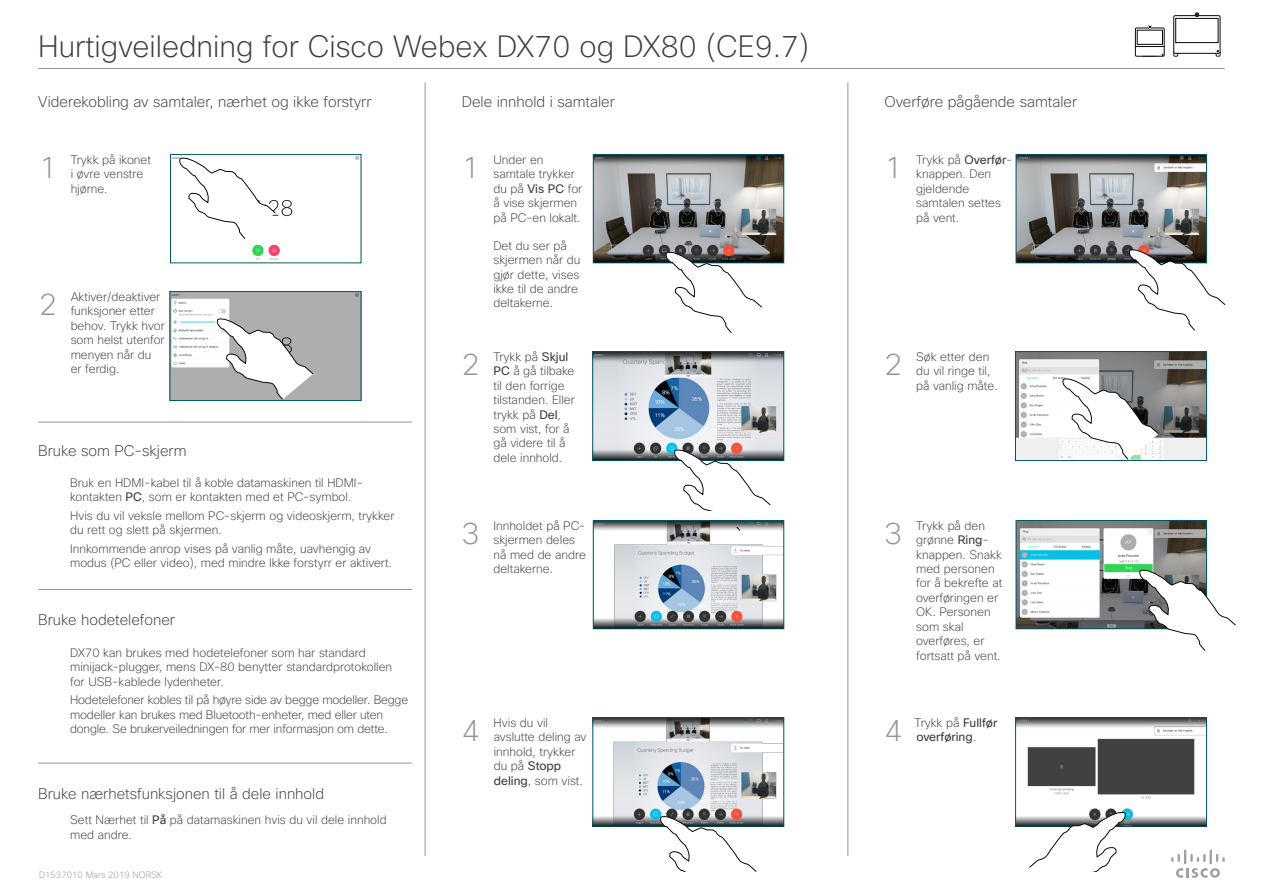
<style>
.page{position:relative;width:1263px;height:893px;background:#fff}
.page>*{position:absolute;margin:0;border:0;box-sizing:border-box;transform-origin:0 0}
.Subhead1{font:200 30px "Cisco Sans";color:#3e3e3f}
.t1{font:200 30px "Cisco Sans";color:#939598}
.Subhead1-2{font:200 15px "Cisco Sans";color:#3e3e3f}
.CartoonAnnotation{font:200 12px/14.4px "Cisco Sans";color:#3e3e3f}
.CartoonAnnotation-2{font:12px/14.4px "Cisco Sans";color:#3e3e3f}
.t2{font:200 9px "Cisco Sans";color:#939598}
.s1{font-weight:400}
.s2{font-weight:200}
</style>
<div class="page">
<img style="left:595px;top:353px;width:187px;height:106px">
<div style="left:593px;top:351px;width:191px;height:110px;border:1px solid #005467"></div>
<svg style="left:674px;top:449px;width:97px;height:62px"></svg>
<img style="left:172px;top:156px;width:187px;height:104px">
<div style="left:170px;top:154px;width:191px;height:109px;border:1px solid #005467"></div>
<svg style="left:179px;top:157px;width:97px;height:82px"></svg>
<img style="left:172px;top:294px;width:187px;height:105px">
<div style="left:170px;top:292px;width:191px;height:109px;border:1px solid #005467"></div>
<svg style="left:217px;top:318px;width:97px;height:82px"></svg>
<img style="left:595px;top:719px;width:187px;height:105px">
<div style="left:593px;top:717px;width:191px;height:109px;border:1px solid #005467"></div>
<img style="left:595px;top:156px;width:187px;height:105px">
<div style="left:593px;top:154px;width:191px;height:109px;border:1px solid #005467"></div>
<svg style="left:666px;top:251px;width:96px;height:82px"></svg>
<svg style="left:660px;top:816px;width:97px;height:56px"></svg>
<img style="left:1017px;top:719px;width:187px;height:105px">
<div style="left:1015px;top:717px;width:191px;height:109px;border:1px solid #005467"></div>
<img style="left:1018px;top:156px;width:186px;height:105px">
<div style="left:1016px;top:154px;width:190px;height:109px;border:1px solid #005467"></div>
<svg style="left:1129px;top:249px;width:96px;height:82px"></svg>
<img style="left:1018px;top:522px;width:186px;height:105px">
<div style="left:1016px;top:520px;width:190px;height:109px;border:1px solid #005467"></div>
<svg style="left:1139px;top:569px;width:97px;height:82px"></svg>
<svg style="left:1029px;top:812px;width:97px;height:60px"></svg>
<img style="left:1017px;top:353px;width:187px;height:106px">
<div style="left:1015px;top:351px;width:191px;height:110px;border:1px solid #005467"></div>
<svg style="left:1062px;top:378px;width:97px;height:82px"></svg>
<hr style="left:425px;top:82px;width:1px;height:774px;background:#939598">
<hr style="left:847px;top:82px;width:1px;height:774px;background:#939598">
<svg style="left:1171px;top:849px;width:54px;height:29px"></svg>
<svg style="left:1135px;top:25px;width:29px;height:32px"></svg>
<svg style="left:1173px;top:13px;width:47px;height:44px"></svg>
<hr style="left:38px;top:68px;width:1187px;height:1px;background:#939598">
<hr style="left:38px;top:422px;width:374px;height:1px;background:#939598">
<hr style="left:38px;top:589px;width:374px;height:1px;background:#939598">
<hr style="left:38px;top:763px;width:374px;height:1px;background:#939598">
<img style="left:595px;top:522px;width:187px;height:105px">
<div style="left:593px;top:520px;width:191px;height:109px;border:1px solid #005467"></div>
<h1 class="Subhead1" style="left:38px;top:27px;width:773px">Hurtigveiledning for Cisco Webex DX70 og DX80 (CE9.7)</h1>
<h1 class="Subhead1-2" style="left:38px;top:92px;width:335px">Viderekobling av samtaler, nærhet og ikke forstyrr</h1>
<h1 class="Subhead1-2" style="left:884px;top:92px;width:194px">Overføre pågående samtaler</h1>
<h1 class="Subhead1-2" style="left:462px;top:92px;width:154px">Dele innhold i samtaler</h1>
<p class="t1" style="left:39px;top:149px;width:20px">1</p>
<p class="CartoonAnnotation" style="left:71px;top:152px;width:82px">Trykk på ikonet i øvre venstre hjørne.</p>
<p class="t1" style="left:39px;top:286px;width:20px">2</p>
<p class="CartoonAnnotation" style="left:71px;top:290px;width:96px">Aktiver/deaktiver funksjoner etter behov. Trykk hvor som helst utenfor menyen når du er ferdig.</p>
<h1 class="Subhead1-2" style="left:38px;top:441px;width:150px">Bruke som PC-skjerm</h1>
<p class="CartoonAnnotation" style="left:70px;top:475px;width:294px">Bruk en HDMI-kabel til å koble datamaskinen til HDMI&shy;kontakten <span class="s1">PC</span>, som er kontakten med et PC-symbol.</p>
<p class="CartoonAnnotation" style="left:70px;top:508px;width:326px">Hvis du vil veksle mellom PC-skjerm og videoskjerm, trykker du rett og slett på skjermen.</p>
<p class="CartoonAnnotation" style="left:70px;top:541px;width:323px">Innkommende anrop vises på vanlig måte, uavhengig av modus (PC eller video), med mindre Ikke forstyrr er aktivert.</p>
<h1 class="Subhead1-2" style="left:38px;top:610px;width:138px">Bruke hodetelefoner</h1>
<p class="CartoonAnnotation" style="left:70px;top:645px;width:324px">DX70 kan brukes med hodetelefoner som har standard minijack-plugger, mens DX-80 benytter standardprotokollen for USB-kablede lydenheter.</p>
<p class="CartoonAnnotation" style="left:70px;top:693px;width:340px">Hodetelefoner kobles til på høyre side av begge modeller. Begge modeller kan brukes med Bluetooth-enheter, med eller uten dongle. Se brukerveiledningen for mer informasjon om dette.</p>
<h1 class="Subhead1-2" style="left:38px;top:784px;width:287px">Bruke nærhetsfunksjonen til å dele innhold</h1>
<p class="CartoonAnnotation" style="left:70px;top:813px;width:318px">Sett Nærhet til <span class="s1">På</span> på datamaskinen hvis du vil dele innhold med andre.</p>
<p class="t2" style="left:39px;top:869px;width:125px">D1537010 Mars 2019 NORSK</p>
<p class="t1" style="left:462px;top:149px;width:19px">1</p>
<p class="CartoonAnnotation" style="left:493px;top:152px;width:90px">Under en samtale trykker du på <span class="s1">Vis PC</span> for å vise skjermen på PC-en lokalt.</p>
<p class="CartoonAnnotation" style="left:493px;top:238px;width:88px">Det du ser på skjermen når du gjør dette, vises ikke til de andre deltakerne.</p>
<p class="t1" style="left:884px;top:149px;width:19px">1</p>
<p class="CartoonAnnotation" style="left:916px;top:152px;width:98px">Trykk på <span class="s1">Overfør&shy;</span>knappen. Den gjeldende samtalen settes på vent.</p>
<p class="t1" style="left:462px;top:346px;width:19px">2</p>
<p class="CartoonAnnotation" style="left:493px;top:349px;width:83px">Trykk på <span class="s1">Skjul<br>PC</span> å gå tilbake til den forrige tilstanden. Eller trykk på <span class="s1">Del</span>, som vist, for å gå videre til å dele innhold.</p>
<p class="t1" style="left:884px;top:346px;width:19px">2</p>
<p class="CartoonAnnotation" style="left:916px;top:349px;width:83px">Søk etter den du vil ringe til, på vanlig måte.</p>
<p class="t1" style="left:462px;top:514px;width:19px">3</p>
<p class="CartoonAnnotation" style="left:493px;top:518px;width:94px">Innholdet på PC&shy;skjermen deles nå med de andre deltakerne.</p>
<p class="t1" style="left:884px;top:514px;width:19px">3</p>
<p class="CartoonAnnotation" style="left:916px;top:518px;width:88px">Trykk på den grønne <span class="s1">Ring&shy;</span>knappen. Snakk med personen for å bekrefte at overføringen er<br>OK. Personen som skal overføres, er fortsatt på vent.</p>
<p class="t1" style="left:462px;top:711px;width:19px">4</p>
<p class="CartoonAnnotation-2" style="left:914px;top:715px;width:84px"><span class="s2">Trykk på</span> Fullfør overføring<span class="s2">.</span></p>
<p class="CartoonAnnotation" style="left:494px;top:715px;width:94px">Hvis du vil avslutte deling av innhold, trykker du på <span class="s1">Stopp deling</span>, som vist.</p>
<p class="t1" style="left:884px;top:711px;width:19px">4</p>
</div>
